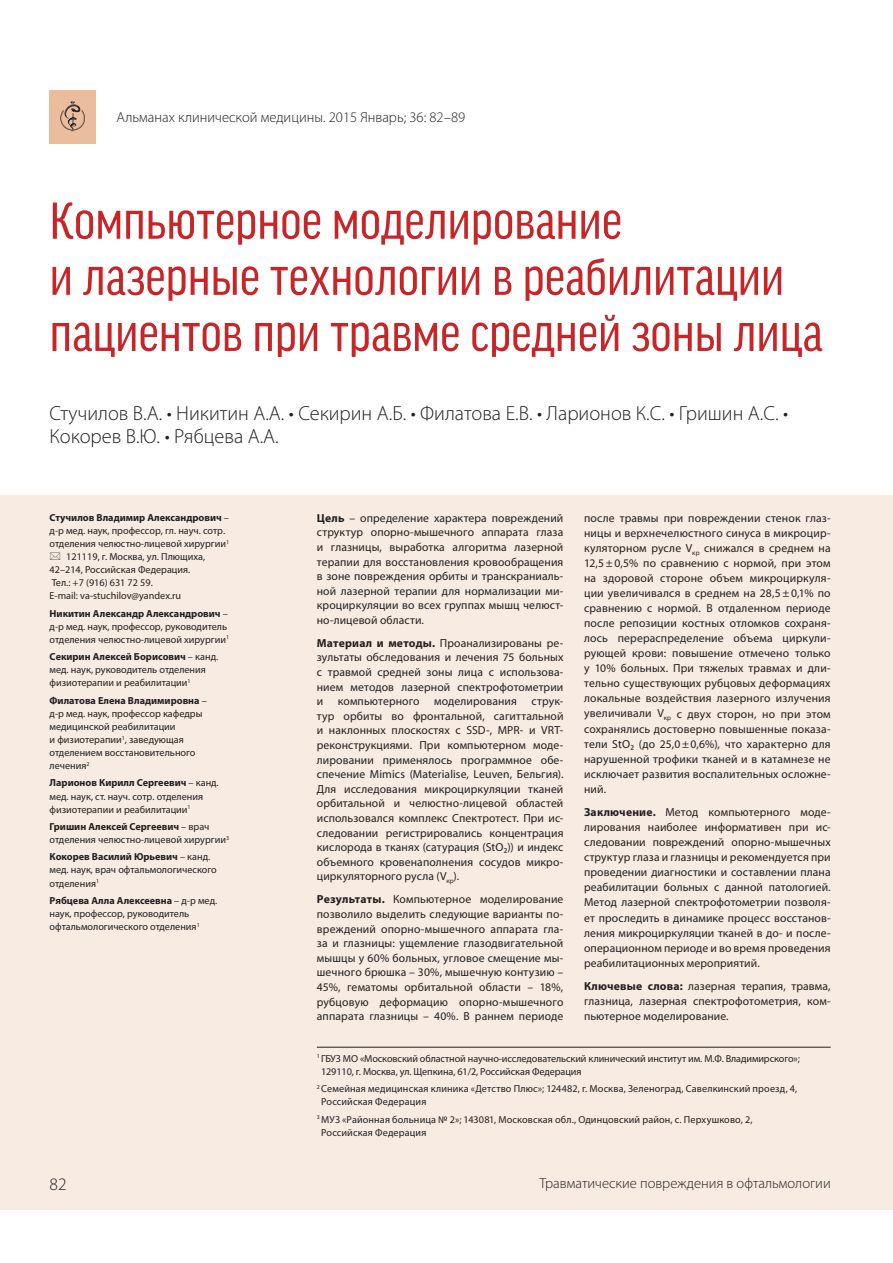
<style>
.page{position:relative;width:893px;height:1263px;background:#fff}
.page>*{position:absolute;margin:0;border:0;box-sizing:border-box;transform-origin:0 0}
.t1{font:condensed 55.35px/56.1px "Good Headline Pro";color:#c72528}
.t2{font:300 20.4px/23.4px "Myriad Pro";color:#231f20}
.t3{font:300 17.55px "Myriad Pro";color:#231f20}
.t4{font:300 14.55px "Myriad Pro";color:#231f20}
.t5{font:11.7px/14.5px "Myriad Pro";letter-spacing:.01em;color:#231f20;text-align:justify}
.t6{font:10.2px/13px "Myriad Pro";color:#231f20}
.t7{font:700 10.2px "Myriad Pro";color:#231f20}
.s1{font-weight:400}
.s2{font-weight:700}
</style>
<div class="page">
<div style="left:0;top:496px;width:893px;height:714px;background:#f8ebe2"></div>
<hr style="left:317px;top:1047px;width:514px;height:1px;background:#231f20">
<div style="left:50px;top:90px;width:46px;height:53px;background:#e9bd9e"></div>
<svg style="left:60px;top:101px;width:25px;height:31px"></svg>
<p class="t4" style="left:116px;top:109px;width:350px">Альманах клинической медицины. 2015 Январь; 36: 82–89</p>
<h1 class="t1" style="left:50px;top:192px;width:775px">Компьютерное моделирование<br>и лазерные технологии в реабилитации пациентов при травме средней зоны лица</h1>
<h2 class="t2" style="left:50px;top:401px;width:740px">Стучилов В.А. • Никитин А.А. • Секирин А.Б. • Филатова Е.В. • Ларионов К.С. • Гришин А.С. •<br>Кокорев В.Ю. • Рябцева А.А.</h2>
<p class="t7" style="left:50px;top:513px;width:181px">Стучилов Владимир Александрович <span class="s1">–</span></p>
<p class="t6" style="left:50px;top:524px;width:177px">д-р мед. наук, профессор, гл. науч. сотр.</p>
<p class="t6" style="left:50px;top:538px;width:181px">отделения челюстно-лицевой хирургии<sup>1</sup></p>
<p class="t6" style="left:66px;top:551px;width:140px">121119, г. Москва, ул. Плющиха,</p>
<p class="t6" style="left:50px;top:564px;width:142px">42–214, Российская Федерация.</p>
<p class="t6" style="left:52px;top:577px;width:103px">Тел.: +7 (916) 631 72 59.</p>
<p class="t6" style="left:50px;top:590px;width:133px">E-mail: va-stuchilov@yandex.ru</p>
<p class="t6" style="left:50px;top:607px;width:181px"><span class="s2">Никитин Александр Александрович</span> – д-р мед. наук, профессор, руководитель отделения челюстно-лицевой хирургии<sup>1</sup></p>
<p class="t6" style="left:50px;top:651px;width:170px"><span class="s2">Cекирин Алексей Борисович</span> – канд. мед. наук, руководитель отделения физиотерапии и реабилитации<sup>1</sup></p>
<p class="t6" style="left:50px;top:694px;width:159px"><span class="s2">Филатова Елена Владимировна</span> – д-р мед. наук, профессор кафедры медицинской реабилитации<br>и физиотерапии<sup>1</sup>, заведующая отделением восстановительного лечения<sup>2</sup></p>
<p class="t6" style="left:50px;top:777px;width:171px"><span class="s2">Ларионов Кирилл Сергеевич</span> – канд. мед. наук, ст. науч. сотр. отделения физиотерапии и реабилитации<sup>1</sup></p>
<p class="t6" style="left:50px;top:821px;width:181px"><span class="s2">Гришин Алексей Сергеевич</span> – врач отделения челюстно-лицевой хирургии<sup>3</sup></p>
<p class="t6" style="left:50px;top:851px;width:169px"><span class="s2">Кокорев Василий Юрьевич</span> – канд. мед. наук, врач офтальмологического отделения<sup>1</sup></p>
<p class="t6" style="left:50px;top:895px;width:169px"><span class="s2">Рябцева Алла Алексеевна</span> – д-р мед. наук, профессор, руководитель офтальмологического отделения<sup>1</sup></p>
<p class="t5" style="left:317px;top:511px;width:248px"><span class="s2">Цель</span> – определение характера повреждений структур опорно-мышечного аппарата глаза и глазницы, выработка алгоритма лазерной терапии для восстановления кровообращения в зоне повреждения орбиты и транскраниаль&shy;ной лазерной терапии для нормализации ми&shy;кроциркуляции во всех группах мышц челюст&shy;но-лицевой области.</p>
<p class="t5" style="left:317px;top:636px;width:248px"><span class="s2">Материал и методы.</span> Проанализированы ре&shy;зультаты обследования и лечения 75 больных с травмой средней зоны лица с использова&shy;нием методов лазерной спектрофотометрии и</p>
<p class="t5" style="left:317px;top:695px;width:248px;text-indent:215px">струк&shy;тур орбиты во фронтальной, сагиттальной и наклонных плоскостях с SSD-, MPR- и VRT&shy;реконструкциями. При компьютерном моде&shy;лировании применялось программное обе&shy;спечение Mimics (Materialise, Leuven, Бельгия).<br>Для исследования микроциркуляции тканей орбитальной и челюстно-лицевой областей использовался комплекс Спектротест. При ис&shy;следовании регистрировались концентрация кислорода в тканях (сатурация (StO2)) и индекс объемного кровенаполнения сосудов микро&shy;циркуляторного русла (V<sub>кр</sub>).</p>
<p class="t5" style="left:317px;top:893px;width:248px"><span class="s2">Результаты.</span> Компьютерное моделирование позволило выделить следующие варианты по&shy;вреждений опорно-мышечного аппарата гла&shy;за и глазницы: ущемление глазодвигательной мышцы у 60% больных, угловое смещение мы&shy;шечного брюшка – 30%, мышечную контузию – 45%, гематомы орбитальной области – 18%, рубцовую деформацию опорно-мышечного аппарата глазницы – 40%. В раннем периоде</p>
<p class="t5" style="left:338px;top:695px;width:83px">компьютерного</p>
<p class="t5" style="left:434px;top:695px;width:84px">моделирования</p>
<p class="t5" style="left:584px;top:511px;width:248px;line-height:15px">после травмы при повреждении стенок глаз&shy;ницы и верхнечелюстного синуса в микроцир&shy;куляторном русле V<sub>кр</sub> снижался в среднем на 12,5 ± 0,5% по сравнению с нормой, при этом на здоровой стороне объем микроциркуля&shy;ции увеличивался в среднем на 28,5 ± 0,1% по сравнению с нормой. В отдаленном периоде после репозиции костных отломков сохраня&shy;лось перераспределение объема циркули&shy;рующей крови: повышение отмечено только у 10% больных. При тяжелых травмах и дли&shy;тельно существующих рубцовых деформациях локальные воздействия лазерного излучения увеличивали V<sub>кр</sub> с двух сторон, но при этом сохранялись достоверно повышенные показа&shy;тели StО2 (до 25,0 ± 0,6%), что характерно для нарушенной трофики тканей и в катамнезе не исключает развития воспалительных осложне&shy;ний.</p>
<p class="t5" style="left:584px;top:805px;width:248px;line-height:15px"><span class="s2">Заключение.</span> Метод компьютерного моде&shy;лирования наиболее информативен при ис&shy;следовании повреждений опорно-мышечных структур глаза и глазницы и рекомендуется при проведении диагностики и составлении плана реабилитации больных с данной патологией.<br>Метод лазерной спектрофотометрии позволя&shy;ет проследить в динамике процесс восстанов&shy;ления микроциркуляции тканей в до- и после&shy;операционном периоде и во время проведения реабилитационных мероприятий.</p>
<p class="t5" style="left:584px;top:979px;width:248px;line-height:15px"><span class="s2">Ключевые слова:</span> лазерная терапия, травма, глазница, лазерная спектрофотометрия, ком&shy;пьютерное моделирование.</p>
<p class="t6" style="left:321px;top:1053px;width:480px;text-indent:-4px"><sup>1</sup> ГБУЗ МО «Московский областной научно-исследовательский клинический институт им. М.Ф. Владимирского»;<br>129110, г. Москва, ул. Щепкина, 61/2, Российская Федерация</p>
<p class="t6" style="left:321px;top:1083px;width:478px;text-indent:-4px"><sup>2</sup> Семейная медицинская клиника «Детство Плюс»; 124482, г. Москва, Зеленоград, Савелкинский проезд, 4,<br>Российская Федерация</p>
<p class="t6" style="left:321px;top:1113px;width:433px;text-indent:-4px"><sup>3</sup> МУЗ «Районная больница № 2»; 143081, Московская обл., Одинцовский район, с. Перхушково, 2,<br>Российская Федерация</p>
<h3 class="t3" style="left:50px;top:1173px;width:19px">82</h3>
<p class="t4" style="left:539px;top:1175px;width:293px">Травматические повреждения в офтальмологии</p>
</div>
